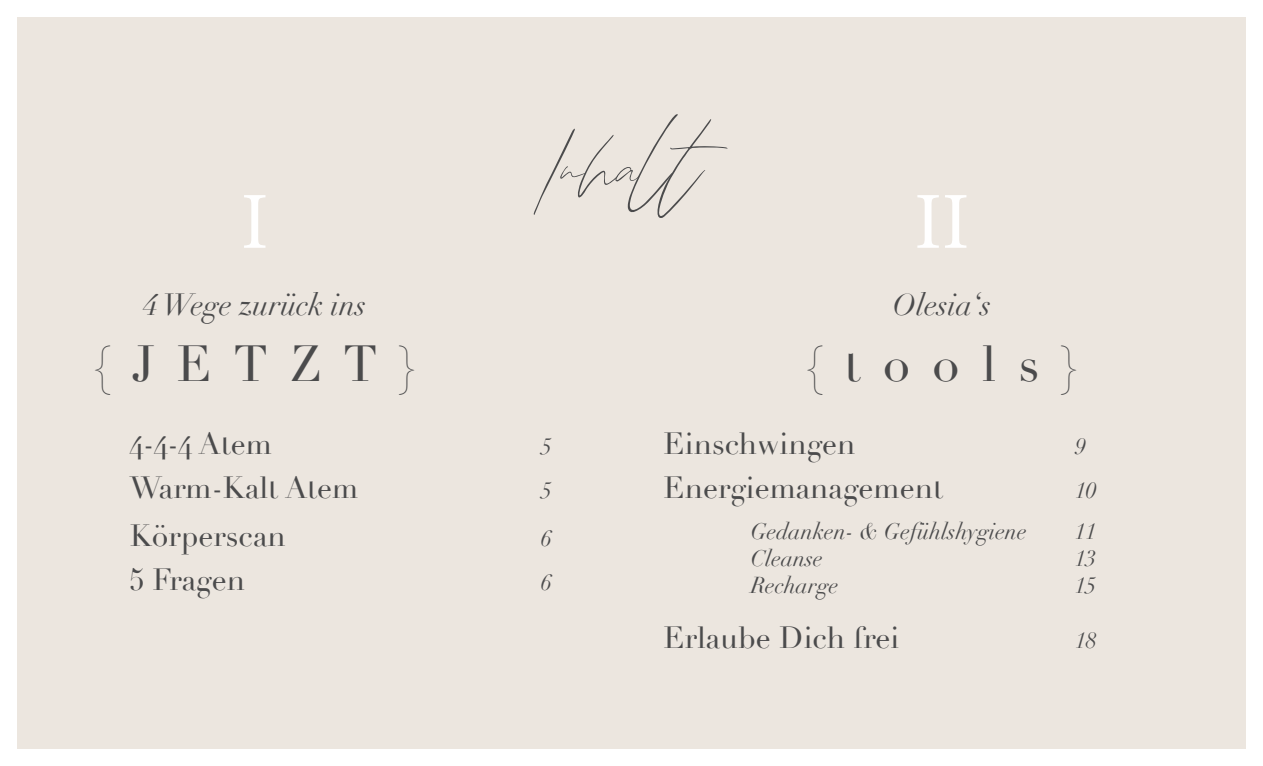
<style>
.page{position:relative;width:1263px;height:766px;background:#fff}
.page>*{position:absolute;margin:0;border:0;box-sizing:border-box;transform-origin:0 0}
.t1{font:166.5px "xo Babe";color:#4b4b4c}
.t2{font:81px "Minion Pro";color:#fff}
.t3{font:49.5px "Didot";letter-spacing:.445em;color:#4b4b4c}
.t4{font:30px "Didot";color:#4b4b4c}
.t5{font:italic 30px "Didot";color:#4b4b4c}
.t6{font:italic 22.5px "Didot";color:#4b4b4c}
</style>
<div class="page">
<div style="left:17px;top:17px;width:1229px;height:731px;background:#ece6df"></div>
<h2 class="t2" style="left:241px;top:167px;width:29px">I</h2>
<p class="t5" style="left:144px;top:285px;width:224px">4 Wege zurück ins</p>
<h3 class="t3" style="left:94px;top:334px;width:324px">{JETZT}</h3>
<h1 class="t1" style="left:547px;top:71px;width:158px">Inhalt</h1>
<h2 class="t2" style="left:914px;top:167px;width:57px">II</h2>
<p class="t5" style="left:893px;top:285px;width:100px">Olesia‘s</p>
<h3 class="t3" style="left:806px;top:334px;width:274px">{tools}</h3>
<p class="t4" style="left:130px;top:425px;width:144px">4-4-4 Atem</p>
<p class="t6" style="left:541px;top:432px;width:12px">5</p>
<p class="t4" style="left:664px;top:425px;width:193px">Einschwingen</p>
<p class="t6" style="left:1075px;top:432px;width:12px">9</p>
<p class="t4" style="left:130px;top:470px;width:230px">Warm-Kalt Atem</p>
<p class="t6" style="left:541px;top:476px;width:12px">5</p>
<p class="t4" style="left:130px;top:517px;width:158px">Körperscan</p>
<p class="t6" style="left:541px;top:524px;width:12px">6</p>
<p class="t4" style="left:130px;top:562px;width:117px">5 Fragen</p>
<p class="t6" style="left:541px;top:568px;width:12px">6</p>
<p class="t4" style="left:664px;top:470px;width:281px">Energiemanagement</p>
<p class="t6" style="left:1075px;top:476px;width:23px">10</p>
<p class="t6" style="left:751px;top:517px;width:277px">Gedanken- &amp; Gefühlshygiene</p>
<p class="t6" style="left:1075px;top:517px;width:23px">11</p>
<p class="t6" style="left:751px;top:544px;width:74px">Cleanse</p>
<p class="t6" style="left:1075px;top:544px;width:23px">13</p>
<p class="t6" style="left:751px;top:571px;width:89px">Recharge</p>
<p class="t6" style="left:1075px;top:571px;width:23px">15</p>
<p class="t4" style="left:664px;top:620px;width:237px">Erlaube Dich frei</p>
<p class="t6" style="left:1075px;top:626px;width:23px">18</p>
</div>
